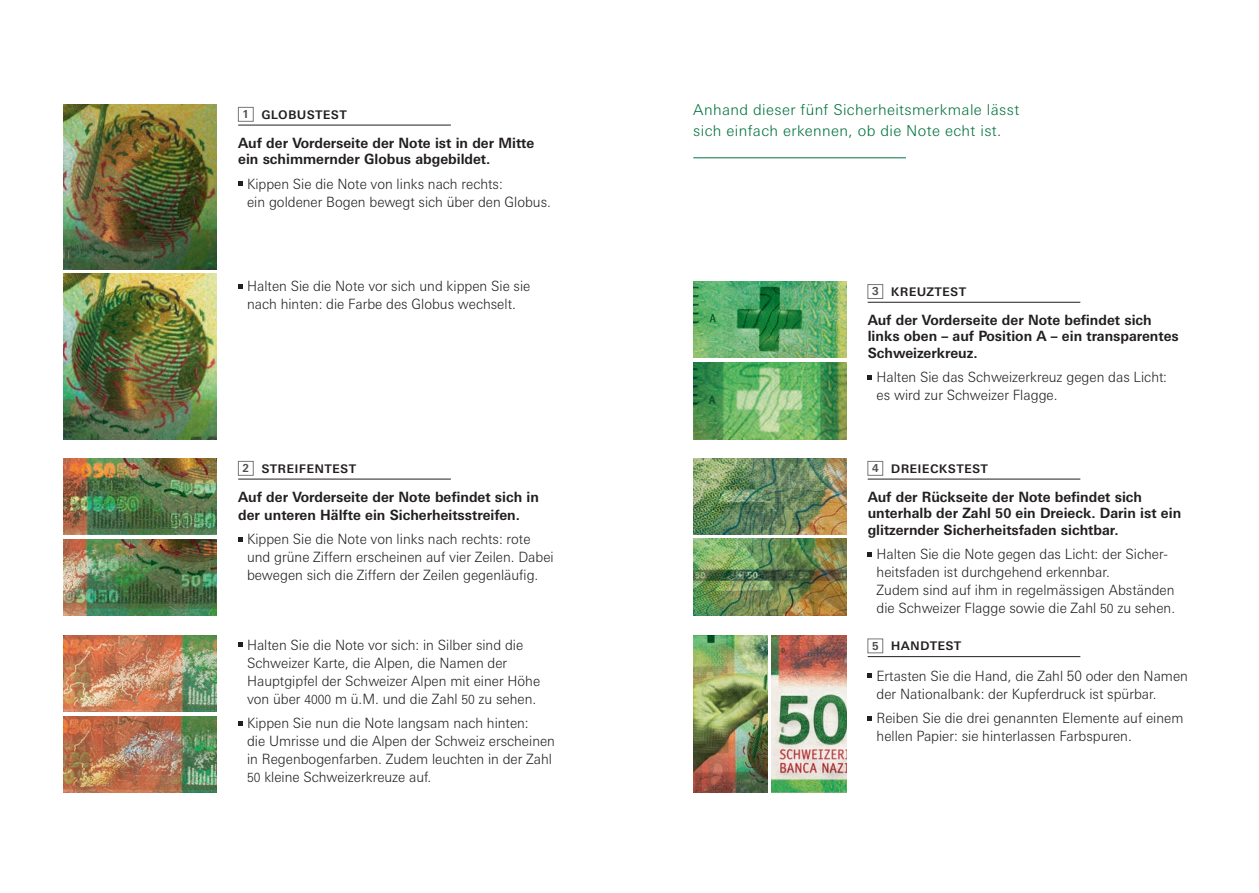
<style>
.page{position:relative;width:1259px;height:893px;background:#fff}
.page>*{position:absolute;margin:0;border:0;box-sizing:border-box;transform-origin:0 0}
.t1{font:500 15.75px "Univers Next Pro";letter-spacing:.015em;color:#231f20;scale:.95 1}
.t2{font:300 15px/21px "Univers Next Pro";letter-spacing:.025em;color:#00723e}
.t3{font:300 14.1px/18px "Univers Next Pro";color:#231f20;scale:.95 1}
.t4{font:700 14.1px/16.5px "Univers Next Pro";color:#231f20;scale:.95 1}
.s1{font-weight:700;font-size:10.95px;color:#4b4c4d}
.s2{font-size:12.6px}
.s3{font-size:13.35px}
</style>
<div class="page">
<img style="left:693px;top:281px;width:153px;height:77px">
<img style="left:693px;top:362px;width:153px;height:77px">
<img style="left:693px;top:458px;width:153px;height:76px">
<img style="left:693px;top:539px;width:153px;height:76px">
<img style="left:693px;top:636px;width:74px;height:156px">
<img style="left:772px;top:636px;width:74px;height:156px">
<img style="left:64px;top:458px;width:153px;height:77px">
<img style="left:64px;top:539px;width:153px;height:76px">
<img style="left:64px;top:636px;width:153px;height:76px">
<img style="left:64px;top:716px;width:153px;height:77px">
<img style="left:64px;top:274px;width:153px;height:165px">
<img style="left:64px;top:104px;width:153px;height:166px">
<hr style="left:867px;top:302px;width:213px;height:1px;background:#231f20">
<div style="left:867px;top:284px;width:16px;height:15px;border:1px solid #76787b"></div>
<svg style="left:867px;top:375px;width:5px;height:5px"></svg>
<hr style="left:867px;top:479px;width:213px;height:1px;background:#231f20">
<div style="left:867px;top:461px;width:16px;height:14px;border:1px solid #76787b"></div>
<svg style="left:867px;top:552px;width:5px;height:4px"></svg>
<hr style="left:867px;top:656px;width:213px;height:1px;background:#231f20">
<div style="left:867px;top:639px;width:16px;height:14px;border:1px solid #76787b"></div>
<svg style="left:867px;top:674px;width:5px;height:4px"></svg>
<svg style="left:867px;top:716px;width:5px;height:4px"></svg>
<hr style="left:693px;top:157px;width:213px;height:1px;background:#00723e">
<hr style="left:238px;top:125px;width:213px;height:1px;background:#231f20">
<div style="left:238px;top:107px;width:15px;height:15px;border:1px solid #76787b"></div>
<svg style="left:238px;top:182px;width:4px;height:4px"></svg>
<svg style="left:238px;top:284px;width:5px;height:4px"></svg>
<hr style="left:238px;top:479px;width:213px;height:1px;background:#231f20">
<div style="left:238px;top:461px;width:15px;height:14px;border:1px solid #76787b"></div>
<svg style="left:238px;top:537px;width:4px;height:4px"></svg>
<svg style="left:238px;top:642px;width:4px;height:5px"></svg>
<svg style="left:238px;top:721px;width:4px;height:4px"></svg>
<p class="t1" style="left:243px;top:104px;width:111px"><span class="s1">1</span> Globustest</p>
<p class="t4" style="left:238px;top:134px;width:313px">Auf der Vorderseite der Note ist in der Mitte ein schimmernder Globus abgebildet.</p>
<p class="t3" style="left:247px;top:175px;width:321px">Kippen Sie die Note von links nach rechts:<br>ein goldener Bogen bewegt sich über den Globus.</p>
<p class="t3" style="left:247px;top:277px;width:300px">Halten Sie die Note vor sich und kippen Sie sie nach hinten: die Farbe des Globus wechselt.</p>
<p class="t1" style="left:242px;top:458px;width:121px"><span class="s1">2</span> Strei fentest</p>
<p class="t4" style="left:238px;top:488px;width:318px;line-height:18px">Auf der Vorderseite der Note befindet sich in der unteren Hälfte ein Sicherheitsstreifen.</p>
<p class="t3" style="left:247px;top:530px;width:324px">Kippen Sie die Note von links nach rechts: rote und grüne Ziffern erscheinen auf vier Zeilen. Dabei bewegen sich die Ziffern der Zeilen gegenläufig.</p>
<p class="t3" style="left:247px;top:635px;width:310px">Halten Sie die Note vor sich: in Silber sind die Schweizer Karte, die Alpen, die Namen der Hauptgipfel der Schweizer Alpen mit einer Höhe von über <span class="s2">4000</span> m ü.M. und die Zahl <span class="s2">50</span> zu sehen.</p>
<p class="t3" style="left:247px;top:714px;width:326px">Kippen Sie nun die Note langsam nach hinten:<br>die Umrisse und die Alpen der Schweiz erscheinen in Regenbogenfarben. Zudem leuchten in der Zahl <span class="s2">50</span> kleine Schweizerkreuze auf.</p>
<p class="t2" style="left:693px;top:100px;width:327px">Anhand dieser fünf Sicherheitsmerkmale lässt sich einfach erkennen, ob die Note echt ist.</p>
<p class="t1" style="left:872px;top:281px;width:101px"><span class="s1">3</span> KREUZtest</p>
<p class="t4" style="left:867px;top:312px;width:329px">Auf der Vorderseite der Note befindet sich links oben – auf Position A – ein transparentes<br>Schweizerkreuz.</p>
<p class="t3" style="left:876px;top:368px;width:307px">Halten Sie das Schweizerkreuz gegen das Licht: es wird zur Schweizer Flagge.</p>
<p class="t1" style="left:872px;top:458px;width:124px"><span class="s1">4</span> DREIECKStest</p>
<p class="t4" style="left:867px;top:488px;width:331px">Auf der Rückseite der Note befindet sich unterhalb der Zahl <span class="s3">50</span> ein Dreieck. Darin ist ein glitzernder Sicherheitsfaden sichtbar.</p>
<p class="t3" style="left:876px;top:545px;width:316px">Halten Sie die Note gegen das Licht: der Sicher&shy;heitsfaden ist durchgehend erkennbar.<br>Zudem sind auf ihm in regelmässigen Abständen die Schweizer Flagge sowie die Zahl <span class="s2">50</span> zu sehen.</p>
<p class="t1" style="left:872px;top:635px;width:96px"><span class="s1">5</span> HANDtest</p>
<p class="t3" style="left:876px;top:667px;width:329px">Ertasten Sie die Hand, die Zahl 50 oder den Namen der Nationalbank: der Kupferdruck ist spürbar.</p>
<p class="t3" style="left:876px;top:709px;width:324px">Reiben Sie die drei genannten Elemente auf einem hellen Papier: sie hinterlassen Farbspuren.</p>
</div>
